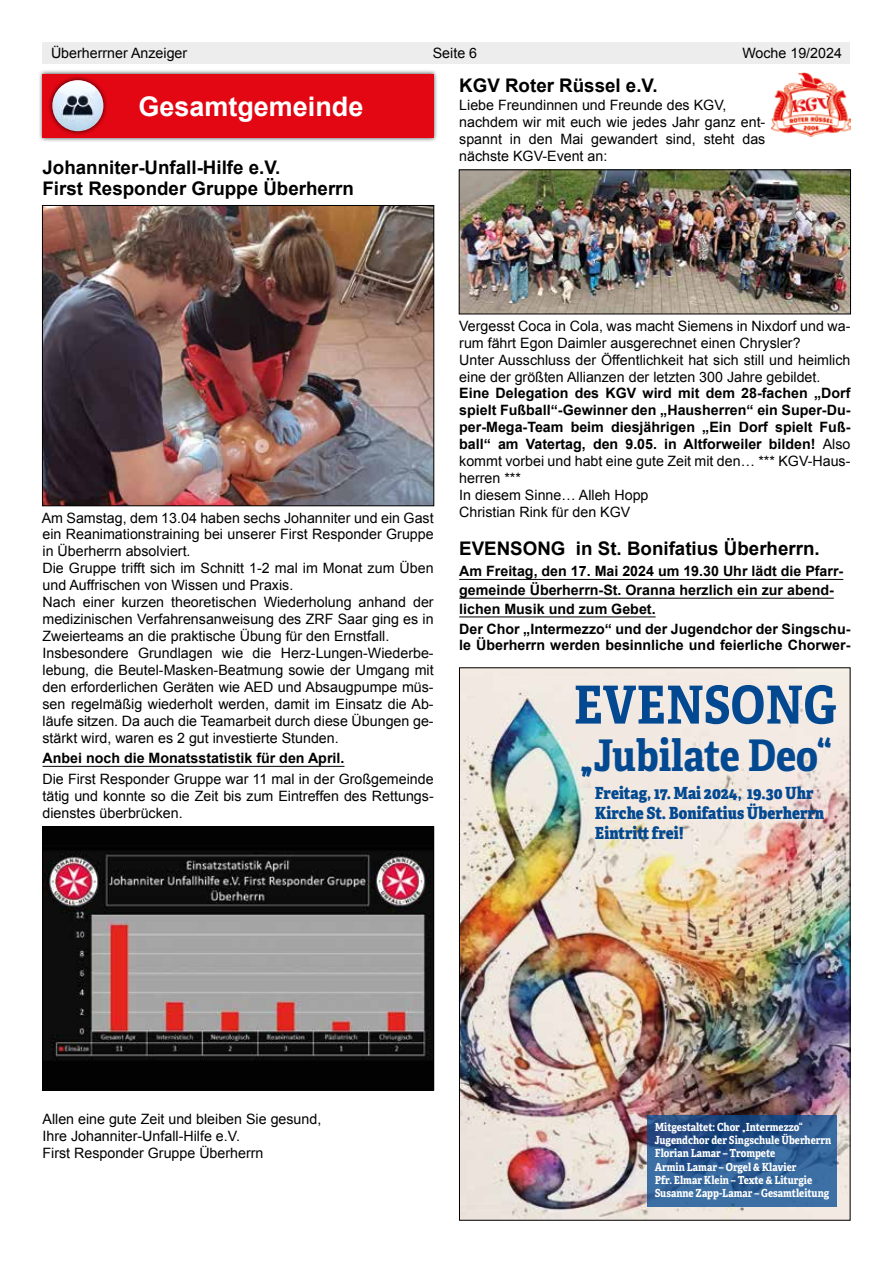
<style>
.page{position:relative;width:893px;height:1263px;background:#fff}
.page>*{position:absolute;margin:0;border:0;box-sizing:border-box;transform-origin:0 0}
.t1{font:700 52.35px "Adelle Condensed";letter-spacing:.005em;color:#034991}
.t2{font:700 43.5px "Adelle Condensed";color:#034991}
.t3{font:700 27px "Arial";color:#fff}
.t4{font:700 18.75px/21.9px "Arial";color:#000}
.t5{font:800 16.65px/20.1px "Adelle Condensed";color:#034991}
.t6{font:14.25px/17px "Arial";color:#000}
.t7{font:700 14.25px/17px "Arial";color:#000}
.t8{font:700 11.1px/13.4px "Adelle Condensed";color:#fff}
.s1{font-weight:400}
</style>
<div class="page">
<div style="left:43px;top:43px;width:807px;height:21px;background:#ededed"></div>
<hr style="left:43px;top:766px;width:301px;height:1px;background:#000">
<div style="left:38px;top:69px;width:401px;height:73px;background:#000;opacity:.7"></div>
<div style="left:43px;top:74px;width:391px;height:64px;background:#e30613"></div>
<div style="left:48px;top:75px;width:60px;height:61px;background:#000;opacity:.7"></div>
<img style="left:52px;top:80px;width:51px;height:51px;border-radius:26px">
<img style="left:44px;top:207px;width:388px;height:297px">
<div style="left:42px;top:205px;width:392px;height:301px;border:1px solid #000"></div>
<img style="left:44px;top:828px;width:388px;height:260px">
<div style="left:42px;top:826px;width:392px;height:264px;border:1px solid #000"></div>
<hr style="left:459px;top:579px;width:384px;height:1px;background:#000">
<hr style="left:459px;top:598px;width:375px;height:1px;background:#000">
<hr style="left:459px;top:616px;width:197px;height:1px;background:#000">
<img style="left:772px;top:72px;width:78px;height:64px">
<img style="left:461px;top:172px;width:388px;height:140px">
<img style="left:461px;top:669px;width:387px;height:549px">
<svg style="left:648px;top:1115px;width:189px;height:92px;background:#2e5d93"></svg>
<p class="t6" style="left:51px;top:45px;width:138px">Überherrner Anzeiger</p>
<p class="t6" style="left:433px;top:45px;width:46px">Seite 6</p>
<p class="t6" style="left:742px;top:45px;width:101px">Woche 19/2024</p>
<h3 class="t3" style="left:138px;top:88px;width:227px">Gesamtgemeinde</h3>
<h3 class="t4" style="left:43px;top:157px;width:313px">Johanniter-Unfall-Hilfe e.V.<br>First Responder Gruppe Überherrn</h3>
<h3 class="t4" style="left:459px;top:75px;width:200px">KGV Roter Rüssel e.V.</h3>
<p class="t6" style="left:459px;top:96px;width:308px">Liebe Freundinnen und Freunde des KGV, nachdem wir mit euch wie jedes Jahr ganz ent&shy;spannt in den Mai gewandert sind, steht das nächste KGV-Event an:</p>
<p class="t6" style="left:42px;top:509px;width:393px">Am Samstag, dem 13.04 haben sechs Johanniter und ein Gast ein Reanimationstraining bei unserer First Responder Gruppe in Überherrn absolviert.<br>Die Gruppe trifft sich im Schnitt 1-2 mal im Monat zum Üben und Auffrischen von Wissen und Praxis.<br>Nach einer kurzen theoretischen Wiederholung anhand der medizinischen Verfahrensanweisung des ZRF Saar ging es in Zweierteams an die praktische Übung für den Ernstfall.<br>Insbesondere Grundlagen wie die Herz-Lungen-Wiederbe&shy;lebung, die Beutel-Masken-Beatmung sowie der Umgang mit den erforderlichen Geräten wie AED und Absaugpumpe müs&shy;sen regelmäßig wiederholt werden, damit im Einsatz die Ab&shy;läufe sitzen. Da auch die Teamarbeit durch diese Übungen ge&shy;stärkt wird, waren es 2 gut investierte Stunden.</p>
<p class="t7" style="left:43px;top:750px;width:303px">Anbei noch die Monatsstatistik für den April.</p>
<p class="t6" style="left:43px;top:770px;width:393px;text-align:justify">Die First Responder Gruppe war 11 mal in der Großgemeinde tätig und konnte so die Zeit bis zum Eintreffen des Rettungs&shy;dienstes überbrücken.</p>
<p class="t6" style="left:459px;top:317px;width:393px">Vergesst Coca in Cola, was macht Siemens in Nixdorf und wa&shy;rum fährt Egon Daimler ausgerechnet einen Chrysler?<br>Unter Ausschluss der Öffentlichkeit hat sich still und heimlich eine der größten Allianzen der letzten 300 Jahre gebildet.</p>
<p class="t7" style="left:459px;top:385px;width:393px">Eine Delegation des KGV wird mit dem 28-fachen „Dorf spielt Fußball“-Gewinner den „Hausherren“ ein Super-Du&shy;per-Mega-Team beim diesjährigen „Ein Dorf spielt Fuß&shy;ball“ am Vatertag, den 9.05. in Altforweiler bilden! <span class="s1">Also kommt vorbei und habt eine gute Zeit mit den… *** KGV-Haus&shy;herren ***<br>In diesem Sinne… Alleh Hopp<br>Christian Rink für den KGV</span></p>
<h3 class="t4" style="left:459px;top:538px;width:362px">EVENSONG in St. Bonifatius Überherrn.</h3>
<p class="t7" style="left:459px;top:562px;width:393px;line-height:19.2px">Am Freitag, den 17. Mai 2024 um 19.30 Uhr lädt die Pfarr&shy;gemeinde Überherrn-St. Oranna herzlich ein zur abend&shy;lichen Musik und zum Gebet.<br>Der Chor „Intermezzo“ und der Jugendchor der Singschu-</p>
<p class="t7" style="left:459px;top:637px;width:393px">le Überherrn werden besinnliche und feierliche Chorwer-</p>
<h1 class="t1" style="left:574px;top:672px;width:265px">EVENSONG</h1>
<h2 class="t2" style="left:578px;top:728px;width:255px">„Jubilate Deo“</h2>
<p class="t5" style="left:595px;top:783px;width:231px">Freitag, 17. Mai 2024, 19.30 Uhr<br>Kirche St. Bonifatius Überherrn<br>Eintritt frei!</p>
<p class="t6" style="left:43px;top:1110px;width:280px">Allen eine gute Zeit und bleiben Sie gesund,<br>Ihre Johanniter-Unfall-Hilfe e.V.<br>First Responder Gruppe Überherrn</p>
<p class="t8" style="left:655px;top:1120px;width:178px">Mitgestaltet: Chor „Intermezzo“<br>Jugendchor der Singschule Überherrn<br>Florian Lamar – Trompete<br>Armin Lamar – Orgel &amp; Klavier<br>Pfr. Elmar Klein – Texte &amp; Liturgie<br>Susanne Zapp-Lamar – Gesamtleitung</p>
</div>
